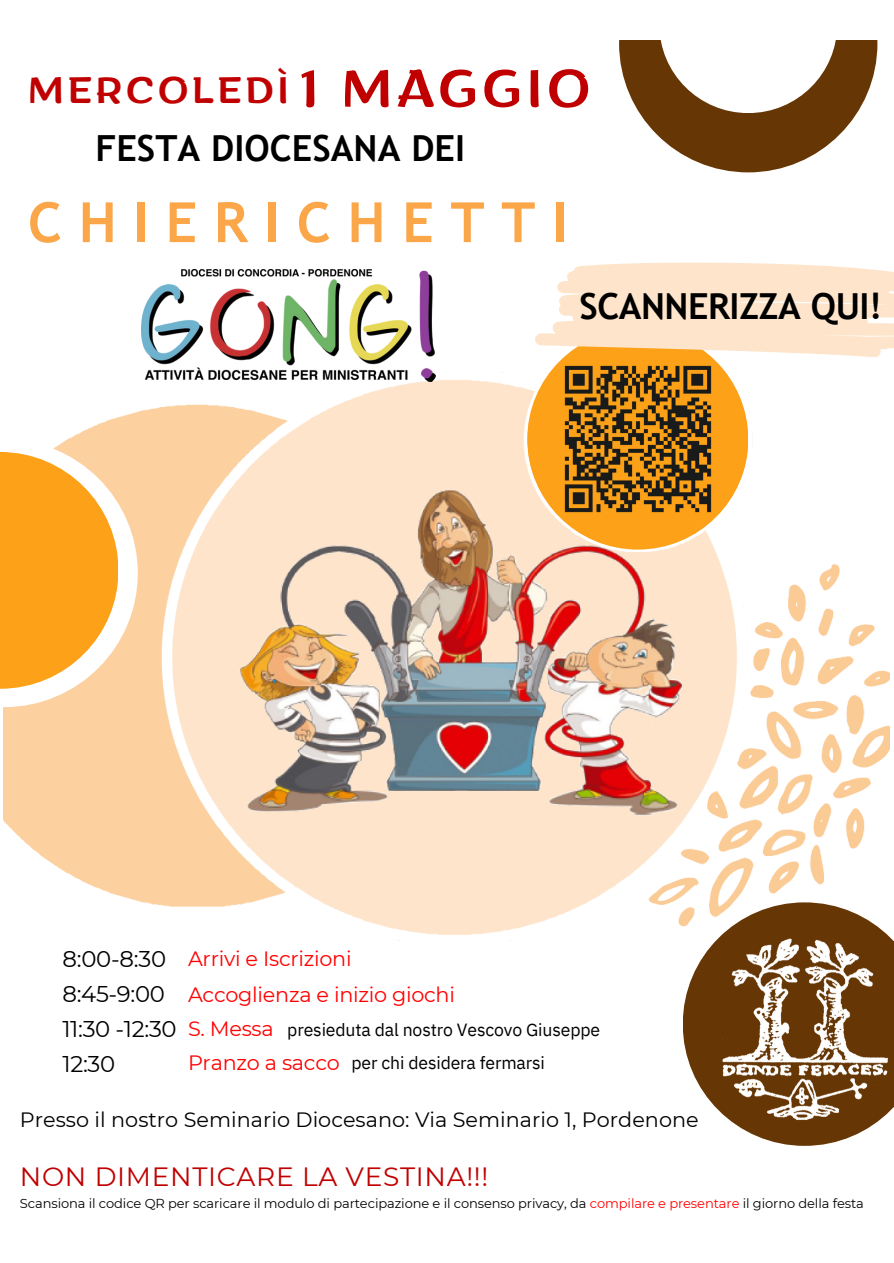
<style>
.page{position:relative;width:894px;height:1263px;background:#fff}
.page>*{position:absolute;margin:0;border:0;box-sizing:border-box;transform-origin:0 0}
.t1{font:700 55.5px "Trebuchet MS";letter-spacing:.3em;color:#faa649}
.t2{font:53.1px "ZT Arturo";letter-spacing:.08em;color:#c00000}
.t3{font:37.5px "ZT Arturo";letter-spacing:.085em;color:#c00000}
.t4{font:700 36px "Trebuchet MS";color:#000}
.t5{font:700 35.85px "Trebuchet MS";letter-spacing:-.015em;color:#000}
.t6{font:26.4px "Montserrat";letter-spacing:.025em;color:#c00000}
.t7{font:22.8px "Montserrat";letter-spacing:-.015em;color:#000}
.t8{font:20.7px "Montserrat";letter-spacing:-.01em;color:#f00}
.t9{font:20.7px "Montserrat";color:#000}
.t10{font:17.55px "IBM Plex Sans";letter-spacing:-.01em;color:#000}
.t11{font:13.05px "Montserrat";letter-spacing:-.005em;color:#000}
.s1{color:#f00}
</style>
<div class="page">
<img style="left:4px;top:357px;width:885px;height:578px">
<img style="left:210px;top:485px;width:496px;height:348px">
<img style="left:141px;top:269px;width:294px;height:113px">
<div style="left:527px;top:329px;width:221px;height:221px;background:#fca118;border-radius:50%"></div>
<svg style="left:535px;top:262px;width:358px;height:95px"></svg>
<img style="left:564px;top:365px;width:148px;height:148px">
<svg style="left:619px;top:40px;width:258px;height:132px;fill:#663604"></svg>
<svg style="left:659px;top:40px;width:178px;height:73px"></svg>
<svg style="left:682px;top:902px;width:207px;height:244px"></svg>
<img style="left:700px;top:924px;width:193px;height:209px">
<svg style="left:4px;top:439px;width:134px;height:268px;fill:#fcd09f"></svg>
<svg style="left:0;top:452px;width:118px;height:237px;background:#fcb141"></svg>
<p class="t3" style="left:28px;top:76px;width:262px">MERCOLEDÌ</p>
<p class="t2" style="left:301px;top:68px;width:291px">1 MAGGIO</p>
<p class="t4" style="left:95px;top:127px;width:371px">FESTA DIOCESANA DEI</p>
<p class="t1" style="left:28px;top:190px;width:541px">CHIERICHETTI</p>
<p class="t5" style="left:579px;top:286px;width:304px">SCANNERIZZA QUI!</p>
<p class="t7" style="left:63px;top:945px;width:105px">8:00-8:30</p>
<p class="t7" style="left:63px;top:979px;width:104px">8:45-9:00</p>
<p class="t7" style="left:62px;top:1015px;width:116px">11:30 -12:30</p>
<p class="t7" style="left:63px;top:1050px;width:54px">12:30</p>
<p class="t8" style="left:188px;top:946px;width:165px">Arrivi e Iscrizioni</p>
<p class="t8" style="left:188px;top:982px;width:268px">Accoglienza e inizio giochi</p>
<p class="t8" style="left:188px;top:1016px;width:87px">S. Messa</p>
<p class="t10" style="left:351px;top:1050px;width:195px">per chi desidera fermarsi</p>
<p class="t10" style="left:287px;top:1018px;width:314px">presieduta dal nostro Vescovo Giuseppe</p>
<p class="t8" style="left:188px;top:1050px;width:153px">Pranzo a sacco</p>
<p class="t9" style="left:20px;top:1107px;width:680px">Presso il nostro Seminario Diocesano: Via Seminario 1, Pordenone</p>
<p class="t6" style="left:20px;top:1160px;width:470px">NON DIMENTICARE LA VESTINA!!!</p>
<p class="t11" style="left:20px;top:1196px;width:845px">Scansiona il codice QR per scaricare il modulo di partecipazione e il consenso privacy, da <span class="s1">compilare e presentare</span> il giorno della festa</p>
</div>
